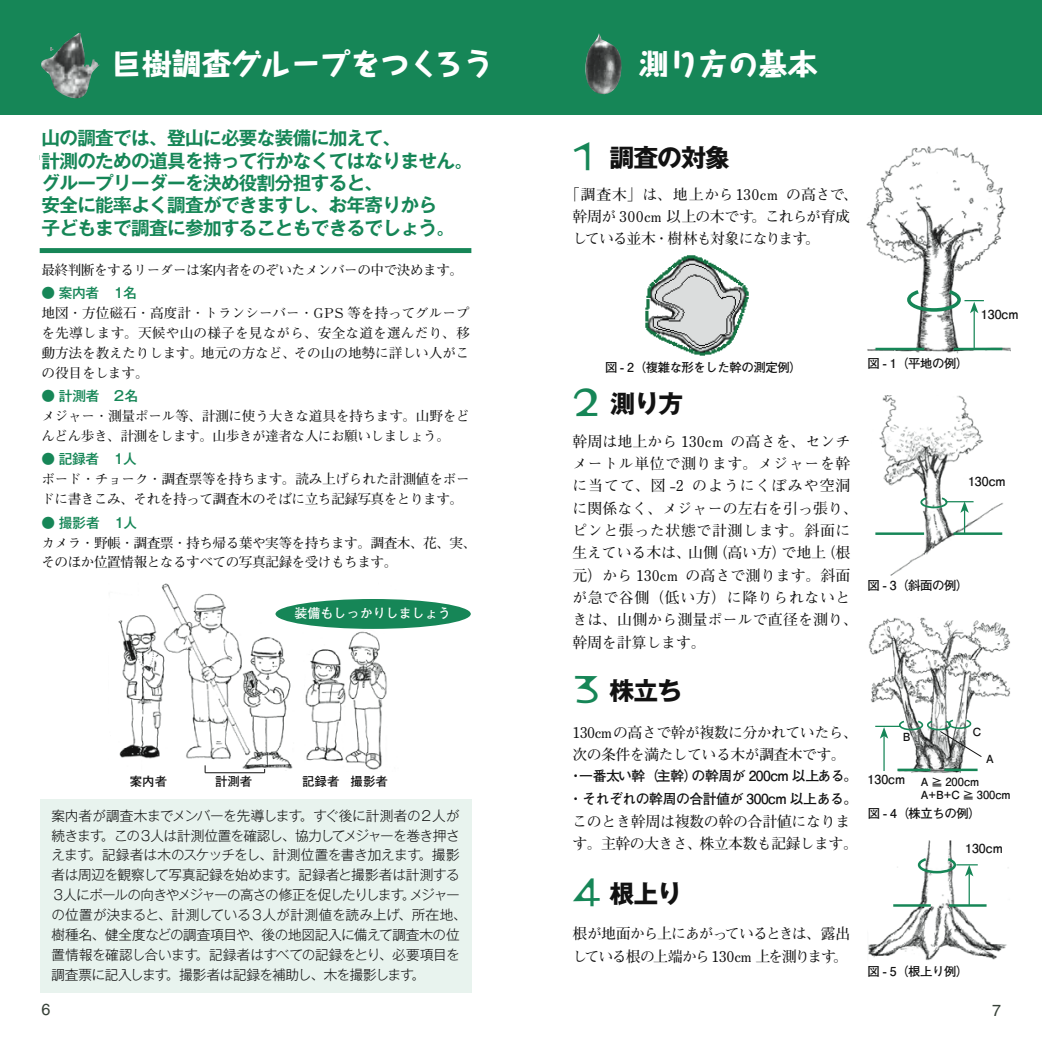
<style>
.page{position:relative;width:1042px;height:1042px;background:#fff}
.page>*{position:absolute;margin:0;border:0;box-sizing:border-box;transform-origin:0 0}
.t1{font:800 29.75px "Taka Hand Std";color:#fff}
.t2{font:700 24.85px "Gothic MB101 Pro";letter-spacing:-.035em;color:#121212}
.t3{font:700 19.78px "Gothic MB101 Pro";color:#168657}
.t4{font:700 18.55px/22.4px "Gothic MB101 Pro De";letter-spacing:-.035em;color:#168657}
.t5{font:16.1px "Helvetica LT Std";color:#374138}
.t6{font:700 14.88px/22.4px "Futo Min A101 Pro";letter-spacing:-.005em;color:#121212}
.t7{font:700 14.88px/22.4px "Futo Min A101 Pro";letter-spacing:-.025em;color:#121212}
.t8{font:700 14.88px/22.4px "Futo Min A101 Pro";letter-spacing:-.07em;color:#121212}
.t9{font:700 14.88px/22.4px "Futo Min A101 Pro";letter-spacing:-.035em;color:#121212}
.t10{font:700 13.83px/22.4px "Futo Go B101 Pro";letter-spacing:-.035em;color:#121212}
.t11{font:700 13.65px/19.8px "Futo Min A101 Pro";letter-spacing:-.035em;color:#121212}
.t12{font:300 13.65px/19.8px "Gothic MB101 Pr 5";letter-spacing:-.03em;color:#121212}
.t13{font:500 13.65px "Gothic MB101 Pr 5";letter-spacing:-.02em;color:#168657}
.t14{font:700 12.95px "Futo Go B101 Pro";color:#fff}
.t15{font:700 12.42px "Futo Go B101 Pro";letter-spacing:-.015em;color:#121212}
.t16{font:700 12.42px "Futo Go B101 Pro";letter-spacing:-.035em;color:#121212}
.t17{font:700 11.2px/13.7px "Futo Go B101 Pro";color:#121212}
.s1{font-family:"Futo Go B101 Pro";font-weight:700}
.s2{font-family:"Takamodern Min";font-weight:500;font-size:34.65px;color:#168657}
</style>
<div class="page">
<img style="left:866px;top:146px;width:145px;height:207px">
<div style="left:0;top:0;width:1042px;height:115px;background:#168657"></div>
<img style="left:645px;top:255px;width:104px;height:101px">
<div style="left:40px;top:248px;width:431px;height:5px;background:#168657"></div>
<img style="left:118px;top:583px;width:269px;height:188px">
<hr style="left:205px;top:772px;width:60px;height:1px;background:#121212">
<hr style="left:973px;top:310px;width:2px;height:38px;background:#168657">
<svg style="left:905px;top:288px;width:79px;height:29px"></svg>
<img style="left:879px;top:396px;width:124px;height:179px">
<div style="left:966px;top:475px;width:45px;height:18px;background:#fff"></div>
<svg style="left:875px;top:496px;width:127px;height:39px"></svg>
<svg style="left:875px;top:348px;width:127px;height:2px"></svg>
<div style="left:275px;top:599px;width:196px;height:30px;background:#168657;border-radius:50%"></div>
<div style="left:40px;top:799px;width:431px;height:193px;background:#e8f3ee"></div>
<img style="left:868px;top:840px;width:141px;height:120px">
<hr style="left:968px;top:873px;width:2px;height:32px;background:#168657">
<div style="left:963px;top:842px;width:45px;height:17px;background:#fff"></div>
<svg style="left:916px;top:856px;width:62px;height:20px"></svg>
<svg style="left:893px;top:904px;width:93px;height:3px"></svg>
<img style="left:868px;top:617px;width:143px;height:156px">
<hr style="left:883px;top:736px;width:1px;height:35px;background:#168657">
<svg style="left:875px;top:718px;width:107px;height:39px"></svg>
<svg style="left:897px;top:768px;width:80px;height:3px"></svg>
<img style="left:585px;top:33px;width:37px;height:62px">
<img style="left:41px;top:33px;width:59px;height:66px">
<h1 class="t1" style="left:112px;top:43px;width:382px">巨樹調査グループをつくろう</h1>
<h3 class="t4" style="left:41px;top:125px;width:433px">山の調査では、登山に必要な装備に加えて、<br>計測のための道具を持って行かなくてはなりません。グループリーダーを決め役割分担すると、<br>安全に能率よく調査ができますし、お年寄りから<br>子どもまで調査に参加することもできるでしょう。</h3>
<p class="t11" style="left:41px;top:258px;width:423px">最終判断をするリーダーは案内者をのぞいたメンバーの中で決めます。</p>
<p class="t13" style="left:41px;top:282px;width:97px">● 案内者　１名</p>
<p class="t11" style="left:41px;top:301px;width:430px;text-align:justify">地図・方位磁石・高度計・トランシーバー・GPS 等を持ってグループを先導します。天候や山の様子を見ながら、安全な道を選んだり、移動方法を教えたりします。地元の方など、その山の地勢に詳しい人がこの役目をします。</p>
<p class="t13" style="left:41px;top:385px;width:125px">● 計測者　２名<span class="s1">　　</span></p>
<p class="t11" style="left:41px;top:404px;width:430px">メジャー・測量ポール等、計測に使う大きな道具を持ちます。山野をどんどん歩き、計測をします。山歩きが達者な人にお願いしましょう。</p>
<p class="t13" style="left:41px;top:448px;width:97px">● 記録者　１人</p>
<p class="t11" style="left:41px;top:468px;width:430px">ボード・チョーク・調査票等を持ちます。読み上げられた計測値をボードに書きこみ、それを持って調査木のそばに立ち記録写真をとります。</p>
<p class="t13" style="left:41px;top:511px;width:124px">● 撮影者　１人<span class="s1">　　</span></p>
<p class="t11" style="left:41px;top:531px;width:436px">カメラ・野帳・調査票・持ち帰る葉や実等を持ちます。調査木、花、実、そのほか位置情報となるすべての写真記録を受けもちます。</p>
<h3 class="t3" style="left:166px;top:125px;width:180px">リーフレットの主旨</h3>
<p class="t14" style="left:294px;top:603px;width:158px">装備もしっかりしましょう</p>
<p class="t15" style="left:130px;top:771px;width:39px">案内者</p>
<p class="t15" style="left:215px;top:771px;width:39px">計測者</p>
<p class="t15" style="left:302px;top:771px;width:87px">記録者 撮影者</p>
<p class="t12" style="left:51px;top:804px;width:417px">案内者が調査木までメンバーを先導します。すぐ後に計測者の２人が続きます。この３人は計測位置を確認し、協力してメジャーを巻き押さえます。記録者は木のスケッチをし、計測位置を書き加えます。撮影者は周辺を観察して写真記録を始めます。記録者と撮影者は計測する３人にポールの向きやメジャーの高さの修正を促したりします。メジャーの位置が決まると、計測している３人が計測値を読み上げ、所在地、樹種名、健全度などの調査項目や、後の地図記入に備えて調査木の位置情報を確認し合います。記録者はすべての記録をとり、必要項目を調査票に記入します。撮影者は記録を補助し、木を撮影します。</p>
<h1 class="t1" style="left:639px;top:43px;width:180px">測り方の基本</h1>
<h2 class="t2" style="left:572px;top:136px;width:159px"><span class="s2">1</span> 調査の対象</h2>
<p class="t7" style="left:572px;top:181px;width:287px;text-indent:-7px">「調査木」は、地上から130cm の高さで、幹周が 300cm 以上の木です。これらが育成している並木・樹林も対象になります。</p>
<p class="t16" style="left:605px;top:358px;width:198px">図 - 2（複雑な形をした幹の測定例）</p>
<h2 class="t2" style="left:572px;top:383px;width:112px"><span class="s2">2</span> 測り方</h2>
<p class="t6" style="left:572px;top:428px;width:287px">幹周は地上から 130cm の高さを、センチメートル単位で測ります。メジャーを幹に当てて、図 -2 のようにくぼみや空洞に関係なく、メジャーの左右を引っ張り、ピンと張った状態で計測します。斜面に生えている木は、山側（高い方）で地上（根元）から 130cm の高さで測ります。斜面が急で谷側（低い方）に降りられないときは、山側から測量ポールで直径を測り、幹周を計算します。</p>
<h2 class="t2" style="left:572px;top:669px;width:111px"><span class="s2">3</span> 株立ち</h2>
<p class="t9" style="left:572px;top:719px;width:287px">130cmの高さで幹が複数に分かれていたら、次の条件を満たしている木が調査木です。</p>
<p class="t10" style="left:569px;top:763px;width:290px">・一番太い幹（主幹）の幹周が 200cm 以上ある。・それぞれの幹周の合計値が 300cm 以上ある。</p>
<p class="t6" style="left:572px;top:808px;width:287px">このとき幹周は複数の幹の合計値になります。主幹の大きさ、株立本数も記録します。</p>
<h2 class="t2" style="left:572px;top:873px;width:111px"><span class="s2">4</span> 根上り</h2>
<p class="t8" style="left:572px;top:920px;width:280px">根が地面から上にあがっているときは、露出している根の上端から 130cm 上を測ります。</p>
<p class="t15" style="left:867px;top:353px;width:102px">図 - 1（平地の例）</p>
<p class="t15" style="left:981px;top:304px;width:39px">130cm</p>
<p class="t15" style="left:968px;top:471px;width:39px">130cm</p>
<p class="t15" style="left:867px;top:575px;width:102px">図 - 3（斜面の例）</p>
<p class="t17" style="left:903px;top:728px;width:9px">B</p>
<p class="t17" style="left:973px;top:723px;width:10px">C</p>
<p class="t17" style="left:986px;top:751px;width:9px">A</p>
<p class="t15" style="left:867px;top:769px;width:39px">130cm</p>
<p class="t17" style="left:921px;top:773px;width:91px">A ≧ 200cm<br>A+B+C ≧ 300cm</p>
<p class="t15" style="left:868px;top:803px;width:114px">図 - 4（株立ちの例）</p>
<p class="t15" style="left:965px;top:838px;width:39px">130cm</p>
<p class="t15" style="left:867px;top:961px;width:102px">図 - 5（根上り例）</p>
<p class="t5" style="left:41px;top:999px;width:10px">6</p>
<p class="t5" style="left:992px;top:1001px;width:10px">7</p>
</div>
